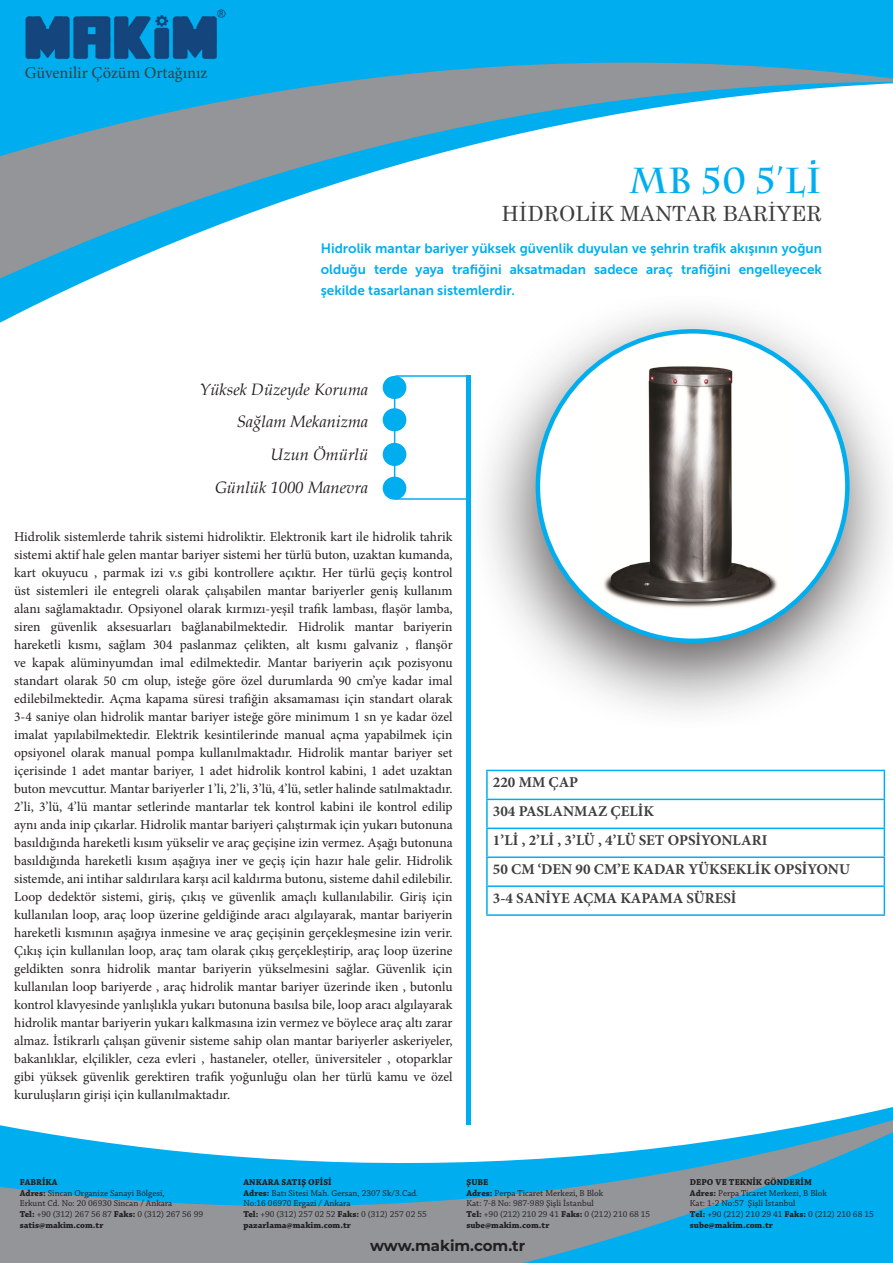
<style>
.page{position:relative;width:893px;height:1263px;background:#fff}
.page>*{position:absolute;margin:0;border:0;box-sizing:border-box;transform-origin:0 0}
.t1{font:700 36px "Charlemagne Std";color:#00aeef}
.t2{font:21px "Century Schoolbook";color:#3e3e3f}
.t3{font:italic 16.5px "Book Antiqua";color:#231f20}
.t4{font:16.5px "Minion Pro";color:#3e3e3f}
.t5{font:700 15px "Minion Pro";color:#3e3e3f}
.t6{font:700 15px "Montserrat";color:#231f20}
.t7{font:13.5px/18px "Minion Pro";color:#231f20;text-align:justify}
.t8{font:13.5px/21px "Museo Sans 700";color:#00aeef;text-align:justify}
.t9{font:9px/10.8px "Chaparral Pro";color:#231f20}
.t10{font:700 9px "Chaparral Pro";color:#231f20}
.s1{font-weight:700}
</style>
<div class="page">
<svg style="left:0;top:186px;width:329px;height:124px"></svg>
<svg style="left:0;top:0;width:893px;height:186px"></svg>
<hr style="left:467px;top:375px;width:4px;height:750px;background:#00aeef">
<div style="left:466px;top:289px;width:427px;height:445px;background:#231f20;opacity:.75"></div>
<div style="left:538px;top:331px;width:309px;height:310px;background:#fff;border-radius:50%"></div>
<img style="left:595px;top:357px;width:194px;height:253px">
<svg style="left:0;top:1088px;width:893px;height:175px"></svg>
<img style="left:23px;top:7px;width:204px;height:55px">
<hr style="left:486px;top:770px;width:399px;height:1px;background:#00aeef">
<hr style="left:486px;top:771px;width:2px;height:28px;background:#00aeef">
<hr style="left:486px;top:799px;width:399px;height:1px;background:#00aeef">
<hr style="left:486px;top:800px;width:2px;height:27px;background:#00aeef">
<hr style="left:486px;top:827px;width:399px;height:2px;background:#00aeef">
<hr style="left:486px;top:829px;width:2px;height:27px;background:#00aeef">
<hr style="left:486px;top:856px;width:399px;height:2px;background:#00aeef">
<hr style="left:486px;top:858px;width:2px;height:27px;background:#00aeef">
<hr style="left:486px;top:885px;width:399px;height:2px;background:#00aeef">
<hr style="left:486px;top:887px;width:2px;height:27px;background:#00aeef">
<svg style="left:884px;top:771px;width:1px;height:143px"></svg>
<hr style="left:486px;top:914px;width:399px;height:2px;background:#00aeef">
<svg style="left:393px;top:374px;width:77px;height:126px"></svg>
<div style="left:383px;top:376px;width:23px;height:23px;background:#00aeef;border-radius:50%"></div>
<div style="left:383px;top:408px;width:23px;height:23px;background:#00aeef;border-radius:50%"></div>
<div style="left:383px;top:443px;width:23px;height:23px;background:#00aeef;border-radius:50%"></div>
<div style="left:383px;top:477px;width:23px;height:23px;background:#00aeef;border-radius:50%"></div>
<p class="t4" style="left:25px;top:61px;width:184px">Güvenilir Çözüm Ortağınız</p>
<p class="t1" style="left:807px;top:131px;width:13px">.</p>
<p class="t1" style="left:630px;top:159px;width:193px">MB 50 5’Lı</p>
<p class="t2" style="left:501px;top:196px;width:322px">HİDROLİK MANTAR BARİYER</p>
<p class="t8" style="left:321px;top:238px;width:503px">Hidrolik mantar bariyer yüksek güvenlik duyulan ve şehrin trafik akışının yoğun olduğu terde yaya trafiğini aksatmadan sadece araç trafiğini engelleyecek şekilde tasarlanan sistemlerdir.</p>
<p class="t3" style="left:199px;top:377px;width:170px">Yüksek Düzeyde Koruma</p>
<p class="t3" style="left:237px;top:410px;width:133px">Sağlam Mekanizma</p>
<p class="t3" style="left:270px;top:443px;width:99px">Uzun Ömürlü</p>
<p class="t3" style="left:215px;top:475px;width:155px">Günlük 1000 Manevra</p>
<p class="t7" style="left:14px;top:527px;width:440px">Hidrolik sistemlerde tahrik sistemi hidroliktir. Elektronik kart ile hidrolik tahrik sistemi aktif hale gelen mantar bariyer sistemi her türlü buton, uzaktan kumanda, kart okuyucu , parmak izi v.s gibi kontrollere açıktır. Her türlü geçiş kontrol üst sistemleri ile entegreli olarak çalışabilen mantar bariyerler geniş kullanım alanı sağlamaktadır. Opsiyonel olarak kırmızı-yeşil trafik lambası, flaşör lamba, siren güvenlik aksesuarları bağlanabilmektedir. Hidrolik mantar bariyerin hareketli kısmı, sağlam 304 paslanmaz çelikten, alt kısmı galvaniz , flanşör ve kapak alüminyumdan imal edilmektedir. Mantar bariyerin açık pozisyonu standart olarak 50 cm olup, isteğe göre özel durumlarda 90 cm’ye kadar imal edilebilmektedir. Açma kapama süresi trafiğin aksamaması için standart olarak 3-4 saniye olan hidrolik mantar bariyer isteğe göre minimum 1 sn ye kadar özel imalat yapılabilmektedir. Elektrik kesintilerinde manual açma yapabilmek için opsiyonel olarak manual pompa kullanılmaktadır. Hidrolik mantar bariyer set içerisinde 1 adet mantar bariyer, 1 adet hidrolik kontrol kabini, 1 adet uzaktan buton mevcuttur. Mantar bariyerler 1’li, 2’li, 3’lü, 4’lü, setler halinde satılmaktadır.<br>2’li, 3’lü, 4’lü mantar setlerinde mantarlar tek kontrol kabini ile kontrol edilip aynı anda inip çıkarlar. Hidrolik mantar bariyeri çalıştırmak için yukarı butonuna basıldığında hareketli kısım yükselir ve araç geçişine izin vermez. Aşağı butonuna basıldığında hareketli kısım aşağıya iner ve geçiş için hazır hale gelir. Hidrolik sistemde, ani intihar saldırılara karşı acil kaldırma butonu, sisteme dahil edilebilir.<br>Loop dedektör sistemi, giriş, çıkış ve güvenlik amaçlı kullanılabilir. Giriş için kullanılan loop, araç loop üzerine geldiğinde aracı algılayarak, mantar bariyerin hareketli kısmının aşağıya inmesine ve araç geçişinin gerçekleşmesine izin verir.<br>Çıkış için kullanılan loop, araç tam olarak çıkış gerçekleştirip, araç loop üzerine geldikten sonra hidrolik mantar bariyerin yükselmesini sağlar. Güvenlik için kullanılan loop bariyerde , araç hidrolik mantar bariyer üzerinde iken , butonlu kontrol klavyesinde yanlışlıkla yukarı butonuna basılsa bile, loop aracı algılayarak hidrolik mantar bariyerin yukarı kalkmasına izin vermez ve böylece araç altı zarar almaz. İstikrarlı çalışan güvenir sisteme sahip olan mantar bariyerler askeriyeler, bakanlıklar, elçilikler, ceza evleri , hastaneler, oteller, üniversiteler , otoparklar gibi yüksek güvenlik gerektiren trafik yoğunluğu olan her türlü kamu ve özel kuruluşların girişi için kullanılmaktadır.</p>
<p class="t5" style="left:493px;top:772px;width:87px">220 MM ÇAP</p>
<p class="t5" style="left:493px;top:801px;width:162px">304 PASLANMAZ ÇELİK</p>
<p class="t5" style="left:493px;top:830px;width:276px">1’Lİ , 2’Lİ , 3’LÜ , 4’LÜ SET OPSİYONLARI</p>
<p class="t5" style="left:493px;top:859px;width:358px">50 CM ‘DEN 90 CM’E KADAR YÜKSEKLİK OPSİYONU</p>
<p class="t5" style="left:493px;top:888px;width:245px">3-4 SANİYE AÇMA KAPAMA SÜRESİ</p>
<p class="t10" style="left:20px;top:1177px;width:39px">FABRİKA</p>
<p class="t9" style="left:20px;top:1188px;width:146px"><span class="s1">Adres:</span> Sincan Organize Sanayi Bölgesi,</p>
<p class="t9" style="left:20px;top:1198px;width:154px">Erkunt Cd. No: 20 06930 Sincan / Ankara</p>
<p class="t9" style="left:20px;top:1209px;width:185px"><span class="s1">Tel:</span> +90 (312) 267 56 87 <span class="s1">Faks:</span> 0 (312) 267 56 99</p>
<p class="t10" style="left:20px;top:1220px;width:85px">satis@makim.com.tr</p>
<p class="t10" style="left:243px;top:1177px;width:90px">ANKARA SATIŞ OFİSİ</p>
<p class="t9" style="left:243px;top:1188px;width:176px"><span class="s1">Adres:</span> Batı Sitesi Mah. Gersan, 2307 Sk/3.Cad.<br>No:16 06970 Ergazi / Ankara</p>
<p class="t9" style="left:243px;top:1209px;width:185px"><span class="s1">Tel:</span> +90 (312) 257 02 52 <span class="s1">Faks:</span> 0 (312) 257 02 55</p>
<p class="t10" style="left:243px;top:1220px;width:109px">pazarlama@makim.com.tr</p>
<p class="t10" style="left:466px;top:1177px;width:23px">ŞUBE</p>
<p class="t9" style="left:466px;top:1188px;width:138px"><span class="s1">Adres:</span> Perpa Ticaret Merkezi, B Blok<br>Kat: 7-8 No: 987-989 Şişli İstanbul</p>
<p class="t9" style="left:466px;top:1209px;width:185px"><span class="s1">Tel:</span> +90 (212) 210 29 41 <span class="s1">Faks:</span> 0 (212) 210 68 15</p>
<p class="t10" style="left:466px;top:1220px;width:85px">sube@makim.com.tr</p>
<p class="t10" style="left:690px;top:1177px;width:124px">DEPO VE TEKNİK GÖNDERİM</p>
<p class="t9" style="left:690px;top:1188px;width:138px"><span class="s1">Adres:</span> Perpa Ticaret Merkezi, B Blok<br>Kat: 1-2 No:57 Şişli İstanbul</p>
<p class="t9" style="left:690px;top:1209px;width:185px"><span class="s1">Tel:</span> +90 (212) 210 29 41 <span class="s1">Faks:</span> 0 (212) 210 68 15</p>
<p class="t10" style="left:690px;top:1220px;width:85px">sube@makim.com.tr</p>
<p class="t6" style="left:370px;top:1235px;width:157px">www.makim.com.tr</p>
</div>
